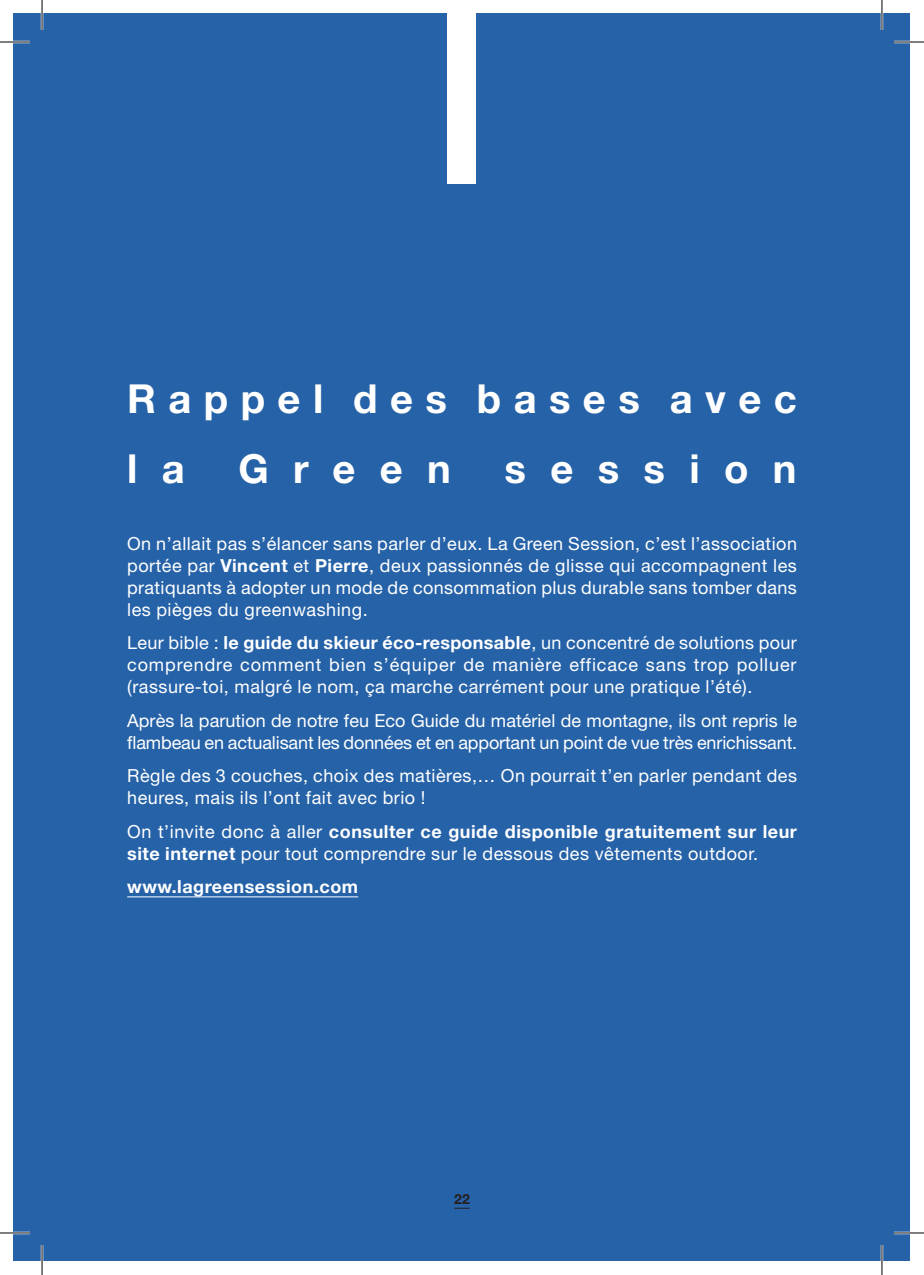
<style>
.page{position:relative;width:924px;height:1275px;background:#fff}
.page>*{position:absolute;margin:0;border:0;box-sizing:border-box;transform-origin:0 0}
.t1{font:700 40px/70px "Helvetica Neue LT";letter-spacing:.31em;color:#fff}
.t2{font:700 40px "Helvetica Neue LT";letter-spacing:.61em;color:#fff}
.t3{font:18px/22px "Helvetica Neue LT";letter-spacing:.03em;color:#fff;text-align:justify}
.t4{font:18px/22px "Helvetica Neue LT";letter-spacing:-.005em;color:#fff}
.t5{font:700 18px "Helvetica Neue LT";letter-spacing:.03em;color:#fff}
.t6{font:700 14px "Helvetica Neue LT";color:#231f20}
.s1{font-weight:700}
</style>
<div class="page">
<div style="left:14px;top:14px;width:895px;height:1247px;background:#2662a8"></div>
<svg style="left:454px;top:1207px;width:15px;height:1px"></svg>
<hr style="left:127px;top:896px;width:231px;height:1px;background:#fff">
<div style="left:447px;top:14px;width:29px;height:170px;background:#fff"></div>
<hr style="left:0;top:41px;width:30px;height:2px;background:#fff">
<hr style="left:893px;top:41px;width:30px;height:2px;background:#fff">
<hr style="left:0;top:1231px;width:30px;height:3px;background:#fff">
<hr style="left:893px;top:1231px;width:30px;height:3px;background:#fff">
<hr style="left:41px;top:0;width:2px;height:30px;background:#fff">
<hr style="left:41px;top:1245px;width:2px;height:30px;background:#fff">
<hr style="left:880px;top:0;width:2px;height:30px;background:#fff">
<hr style="left:880px;top:1245px;width:2px;height:30px;background:#fff">
<hr style="left:0;top:42px;width:30px;height:1px;background:#000">
<hr style="left:893px;top:42px;width:30px;height:1px;background:#000">
<hr style="left:0;top:1232px;width:30px;height:1px;background:#000">
<hr style="left:893px;top:1232px;width:30px;height:1px;background:#000">
<hr style="left:42px;top:0;width:1px;height:30px;background:#000">
<hr style="left:42px;top:1245px;width:1px;height:30px;background:#000">
<hr style="left:881px;top:0;width:1px;height:30px;background:#000">
<hr style="left:881px;top:1245px;width:1px;height:30px;background:#000">
<h1 class="t1" style="left:127px;top:363px;width:670px">Rappel des bases avec l a</h1>
<h1 class="t1" style="left:238px;top:433px;width:214px">Green</h1>
<h1 class="t2" style="left:504px;top:444px;width:293px">session</h1>
<p class="t3" style="left:127px;top:532px;width:671px">On n’allait pas s’élancer sans parler d’eux. La Green Session, c’est l’association portée par <span class="s1">Vincent</span> et <span class="s1">Pierre</span>, deux passionnés de glisse qui accompagnent les pratiquants à adopter un mode de consommation plus durable sans tomber dans les pièges du greenwashing.</p>
<p class="t3" style="left:127px;top:632px;width:670px">Leur bible : <span class="s1">le guide du skieur éco-responsable</span>, un concentré de solutions pour comprendre comment bien s’équiper de manière efficace sans trop polluer (rassure-toi, malgré le nom, ça marche carrément pour une pratique l’été).</p>
<p class="t4" style="left:127px;top:709px;width:671px">Après la parution de notre feu Eco Guide du matériel de montagne, ils ont repris le flambeau en actualisant les données et en apportant un point de vue très enrichissant.</p>
<p class="t3" style="left:127px;top:764px;width:671px">Règle des 3 couches, choix des matières,… On pourrait t’en parler pendant des heures, mais ils l’ont fait avec brio !</p>
<p class="t3" style="left:127px;top:820px;width:671px">On t’invite donc à aller <span class="s1">consulter ce guide disponible gratuitement sur leur site internet</span> pour tout comprendre sur le dessous des vêtements outdoor.</p>
<p class="t5" style="left:127px;top:875px;width:232px">www.lagreensession.com</p>
<p class="t6" style="left:454px;top:1190px;width:17px">22</p>
</div>
